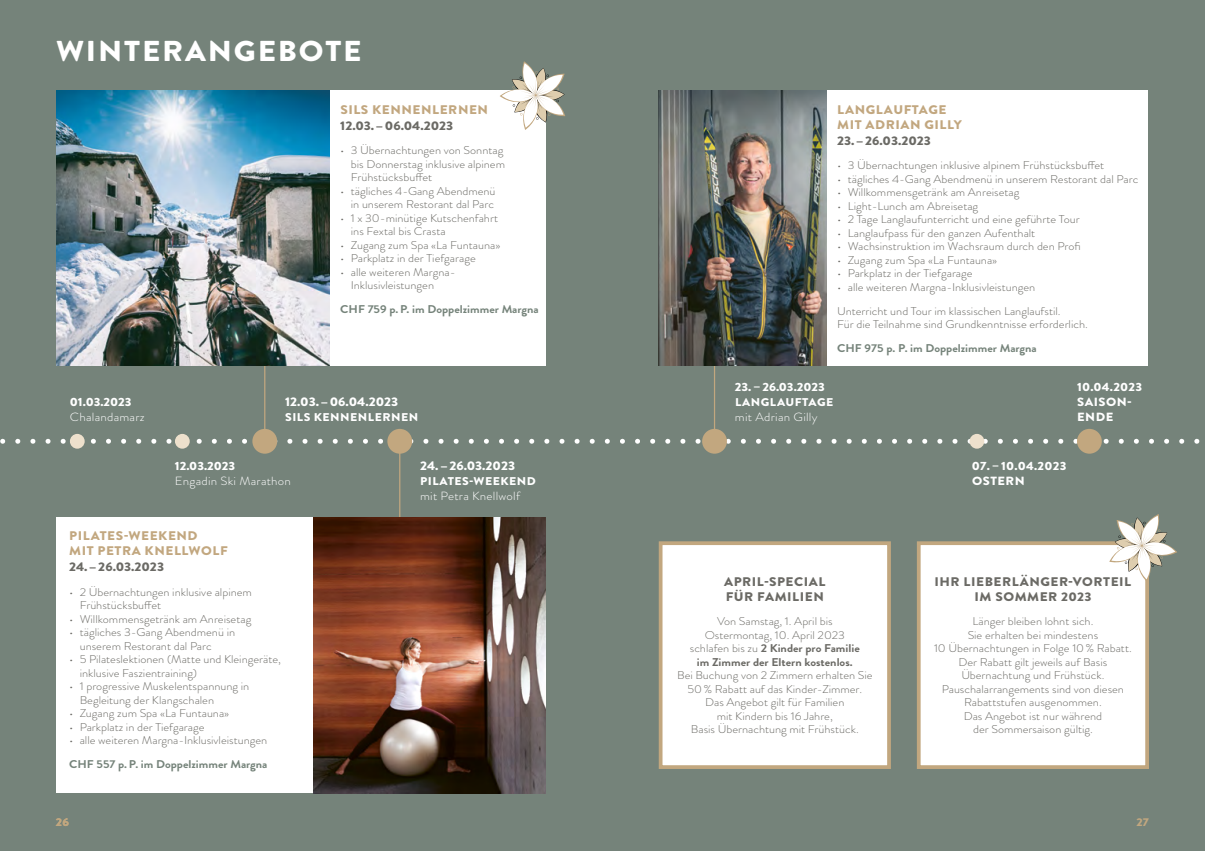
<style>
.page{position:relative;width:1205px;height:851px;background:#fff}
.page>*{position:absolute;margin:0;border:0;box-sizing:border-box;transform-origin:0 0}
.t1{font:900 28.75px "Brandon Grotesque";letter-spacing:.06em;color:#fff;scale:1.09 1}
.t2{font:900 12.5px/15px "Brandon Grotesque";letter-spacing:.04em;color:#c2a77f;scale:1.09 1}
.t3{font:900 12.5px/15px "Brandon Grotesque";letter-spacing:.04em;color:#6b6a65;scale:1.09 1}
.t4{font:900 12.5px "Brandon Grotesque";color:#6b6a65;scale:1.09 1}
.t5{font:900 12.5px "Brandon Grotesque";color:#fff;scale:1.09 1}
.t6{font:300 11.88px "Brandon Grotesque";letter-spacing:.02em;color:#fff;scale:1.09 1}
.t7{font:900 11.88px/15px "Brandon Grotesque";letter-spacing:.015em;color:#fff;scale:1.09 1}
.t8{font:900 11.88px/15px "Brandon Grotesque";letter-spacing:.04em;color:#fff;scale:1.09 1}
.t9{font:300 11.25px/13.5px "Brandon Grotesque";color:#6b6a65;scale:1.09 1}
.t10{font:700 11.25px "Brandon Grotesque";color:#75837a;scale:1.09 1}
.t11{font:900 11.25px "Brandon Grotesque";letter-spacing:.04em;color:#fff;scale:1.09 1}
.t12{font:900 11.25px "Brandon Grotesque";color:#c2a77f;scale:1.09 1}
.s1{font-weight:700}
</style>
<div class="page">
<div style="left:0;top:0;width:1205px;height:850px;background:#75837a"></div>
<div style="left:57px;top:517px;width:289px;height:276px;background:#fff"></div>
<div style="left:330px;top:90px;width:216px;height:276px;background:#fff"></div>
<div style="left:826px;top:90px;width:322px;height:276px;background:#fff"></div>
<svg style="left:500px;top:61px;width:65px;height:69px"></svg>
<hr style="left:714px;top:318px;width:1px;height:122px;background:#c2a77f">
<hr style="left:264px;top:318px;width:1px;height:122px;background:#c2a77f">
<svg style="left:0;top:438px;width:1200px;height:5px"></svg>
<div style="left:1077px;top:429px;width:25px;height:24px;background:#c2a77f;border-radius:50%"></div>
<div style="left:175px;top:434px;width:15px;height:14px;background:#ede0cc;border-radius:50%"></div>
<div style="left:70px;top:434px;width:15px;height:14px;background:#ede0cc;border-radius:50%"></div>
<div style="left:702px;top:429px;width:25px;height:24px;background:#c2a77f;border-radius:50%"></div>
<div style="left:252px;top:429px;width:25px;height:24px;background:#c2a77f;border-radius:50%"></div>
<hr style="left:399px;top:451px;width:1px;height:122px;background:#c2a77f">
<div style="left:387px;top:429px;width:25px;height:24px;background:#c2a77f;border-radius:50%"></div>
<img style="left:314px;top:517px;width:232px;height:276px">
<img style="left:659px;top:90px;width:167px;height:276px">
<div style="left:969px;top:434px;width:15px;height:14px;background:#ede0cc;border-radius:50%"></div>
<img style="left:57px;top:90px;width:273px;height:276px">
<div style="left:659px;top:541px;width:232px;height:227px;background:#fff;border:4px solid #c2a77f"></div>
<div style="left:917px;top:541px;width:232px;height:227px;background:#fff;border:4px solid #c2a77f"></div>
<svg style="left:1109px;top:514px;width:68px;height:67px"></svg>
<h1 class="t1" style="left:56px;top:31px;width:282px">WINTERANGEBOTE</h1>
<p class="t2" style="left:340px;top:102px;width:137px">SILS KENNENLERNEN</p>
<p class="t4" style="left:340px;top:117px;width:105px">12.03.–06.04.2023</p>
<p class="t9" style="left:351px;top:143px;width:143px;text-indent:-11px">• 3 Übernachtungen von Sonntag bis Donnerstag inklusive alpinem<br>Frühstücksbuffet</p>
<p class="t9" style="left:340px;top:184px;width:144px;text-align:right">• tägliches 4-Gang Abendmenü in unserem Restorant dal Parc</p>
<p class="t9" style="left:351px;top:211px;width:137px;text-indent:-11px">• 1 x 30-minütige Kutschenfahrt ins Fextal bis Crasta</p>
<p class="t9" style="left:340px;top:238px;width:148px">• Zugang zum Spa «La Funtauna»</p>
<p class="t9" style="left:340px;top:251px;width:126px">• Parkplatz in der Tiefgarage</p>
<p class="t9" style="left:351px;top:265px;width:98px;text-indent:-11px">• alle weiteren Margna-<br>Inklusivleistungen</p>
<p class="t10" style="left:340px;top:301px;width:184px">CHF 759 p.P. im Doppelzimmer Margna</p>
<p class="t7" style="left:70px;top:395px;width:58px">01.03.2023</p>
<p class="t6" style="left:70px;top:409px;width:70px">Chalandamarz</p>
<p class="t5" style="left:285px;top:393px;width:105px">12.03.–06.04.2023</p>
<p class="t11" style="left:285px;top:409px;width:124px">SILS KENNENLERNEN</p>
<p class="t7" style="left:175px;top:458px;width:57px">12.03.2023</p>
<p class="t6" style="left:175px;top:472px;width:108px">Engadin Ski Marathon</p>
<p class="t5" style="left:420px;top:457px;width:89px">24.–26.03.2023</p>
<p class="t11" style="left:420px;top:473px;width:108px">PILATES-WEEKEND</p>
<p class="t6" style="left:420px;top:488px;width:93px">mit Petra Knellwolf</p>
<p class="t2" style="left:69px;top:528px;width:147px">PILATES-WEEKEND<br>MIT PETRA KNELLWOLF</p>
<p class="t4" style="left:69px;top:558px;width:89px">24.–26.03.2023</p>
<p class="t9" style="left:80px;top:585px;width:159px;text-indent:-11px">• 2 Übernachtungen inklusive alpinem<br>Frühstücksbuffet</p>
<p class="t9" style="left:69px;top:612px;width:169px">• Willkommensgetränk am Anreisetag</p>
<p class="t9" style="left:80px;top:625px;width:144px;text-indent:-11px">• tägliches 3-Gang Abendmenü in unserem Restorant dal Parc</p>
<p class="t9" style="left:80px;top:652px;width:186px;text-indent:-11px">• 5 Pilateslektionen (Matte und Kleingeräte, inklusive Faszientraining)</p>
<p class="t9" style="left:80px;top:679px;width:157px;text-indent:-11px">• 1 progressive Muskelentspannung in<br>Begleitung der Klangschalen</p>
<p class="t9" style="left:69px;top:706px;width:148px">• Zugang zum Spa «La Funtauna»</p>
<p class="t9" style="left:69px;top:720px;width:126px">• Parkplatz in der Tiefgarage</p>
<p class="t9" style="left:69px;top:733px;width:183px">• alle weiteren Margna-Inklusivleistungen</p>
<p class="t10" style="left:69px;top:756px;width:184px">CHF 557 p.P. im Doppelzimmer Margna</p>
<p class="t2" style="left:837px;top:102px;width:116px">LANGLAUFTAGE<br>MIT ADRIAN GILLY</p>
<p class="t4" style="left:837px;top:132px;width:88px">23.–26.03.2023</p>
<p class="t9" style="left:837px;top:158px;width:247px">• 3 Übernachtungen inklusive alpinem Frühstücksbuffet</p>
<p class="t9" style="left:837px;top:172px;width:278px">• tägliches 4-Gang Abendmenü in unserem Restorant dal Parc</p>
<p class="t9" style="left:837px;top:185px;width:169px">• Willkommensgetränk am Anreisetag</p>
<p class="t9" style="left:837px;top:199px;width:131px">• Light-Lunch am Abreisetag</p>
<p class="t9" style="left:837px;top:212px;width:224px">• 2 Tage Langlaufunterricht und eine geführte Tour</p>
<p class="t9" style="left:837px;top:226px;width:183px">• Langlaufpass für den ganzen Aufenthalt</p>
<p class="t9" style="left:837px;top:239px;width:225px">• Wachsinstruktion im Wachsraum durch den Profi</p>
<p class="t9" style="left:837px;top:253px;width:148px">• Zugang zum Spa «La Funtauna»</p>
<p class="t9" style="left:837px;top:266px;width:126px">• Parkplatz in der Tiefgarage</p>
<p class="t9" style="left:837px;top:275px;width:206px;line-height:24.1px">• alle weiteren Margna-Inklusivleistungen<br>Unterricht und Tour im klassischen Langlaufstil.</p>
<p class="t9" style="left:837px;top:318px;width:232px">Für die Teilnahme sind Grundkenntnisse erforderlich.</p>
<p class="t10" style="left:837px;top:340px;width:185px">CHF 975 p. P. im Doppelzimmer Margna</p>
<p class="t7" style="left:735px;top:380px;width:84px">23. – 26.03.2023</p>
<p class="t11" style="left:735px;top:394px;width:92px">LANGLAUFTAGE</p>
<p class="t6" style="left:735px;top:409px;width:77px">mit Adrian Gilly</p>
<p class="t3" style="left:724px;top:574px;width:94px">APRIL-SPECIAL<br>FÜR FAMILIEN</p>
<p class="t9" style="left:690px;top:614px;width:157px;text-align:center">Von Samstag, 1. April bis<br>Ostermontag, 10. April 2023 schlafen bis zu <span class="s1">2 Kinder pro Familie im Zimmer der Eltern kostenlos.</span></p>
<p class="t9" style="left:677px;top:668px;width:181px;text-align:center">Bei Buchung von 2 Zimmern erhalten Sie<br>50% Rabatt auf das Kinder-Zimmer.<br>Das Angebot gilt für Familien<br>mit Kindern bis 16 Jahre,<br>Basis Übernachtung mit Frühstück.</p>
<p class="t8" style="left:1077px;top:380px;width:61px">10.04.2023<br>SAISON-<br>ENDE</p>
<p class="t7" style="left:972px;top:458px;width:88px">07. – 10.04.2023<br>OSTERN</p>
<p class="t3" style="left:934px;top:574px;width:182px;text-align:center">IHR LIEBERLÄNGER-VORTEIL<br>IM SOMMER 2023</p>
<p class="t9" style="left:934px;top:614px;width:183px;text-align:center">Länger bleiben lohnt sich.<br>Sie erhalten bei mindestens<br>10 Übernachtungen in Folge 10% Rabatt.<br>Der Rabatt gilt jeweils auf Basis<br>Übernachtung und Frühstück.<br>Pauschalarrangements sind von diesen<br>Rabattstufen ausgenommen.<br>Das Angebot ist nur während<br>der Sommersaison gültig.</p>
<p class="t12" style="left:56px;top:813px;width:14px">26</p>
<p class="t12" style="left:1136px;top:813px;width:13px">27</p>
</div>
